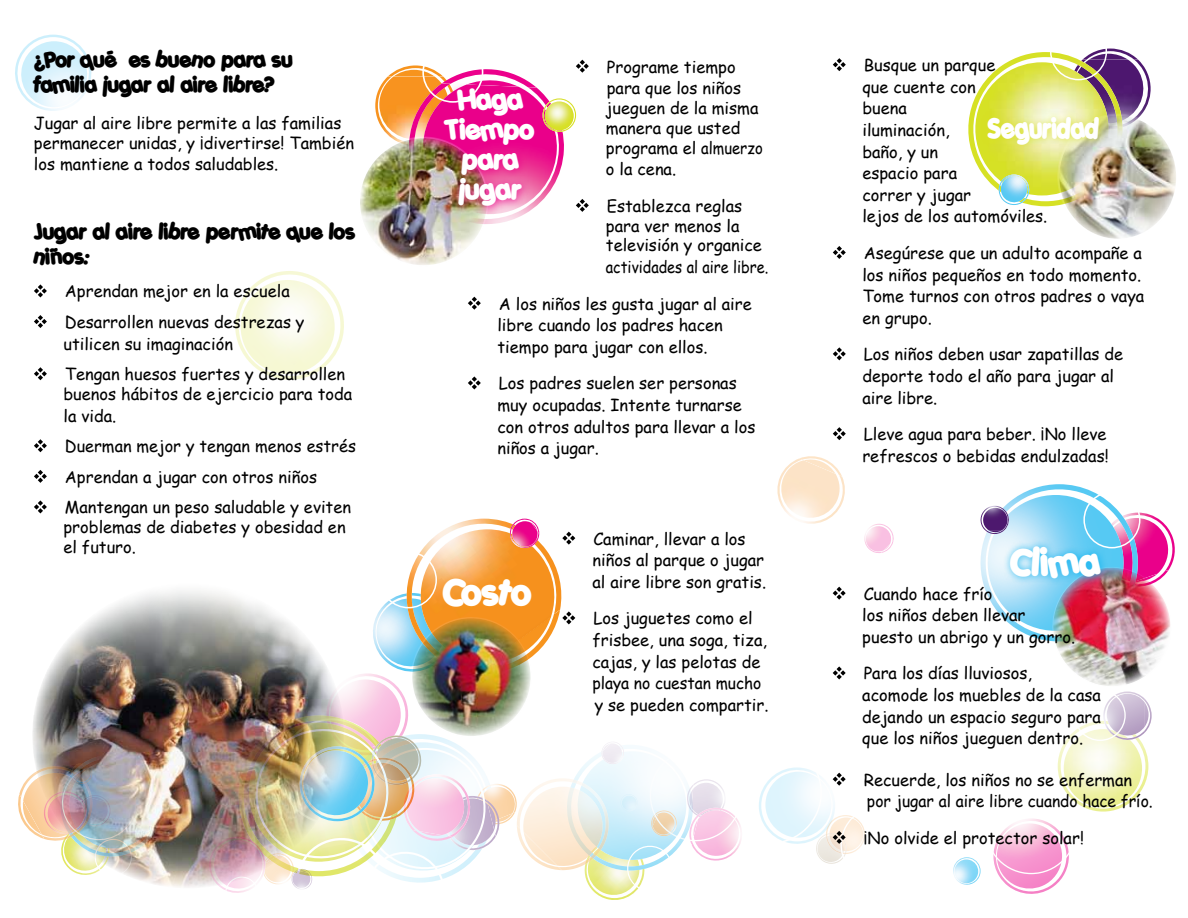
<style>
.page{position:relative;width:1188px;height:918px;background:#fff}
.page>*{position:absolute;margin:0;border:0;box-sizing:border-box;transform-origin:0 0}
.t1{font:36px "Porkys";color:#fff}
.t2{font:27px/30px "Porkys";color:#fff;text-align:center}
.t3{font:27px "Porkys";color:#fff;scale:.9 1}
.t4{font:21px/25.2px "Porkys";color:#000}
.t5{font:16.5px/21.6px "Comic Sans MS";color:#000}
.t6{font:16.5px "Comic Sans MS";color:#000;scale:.88 1}
</style>
<div class="page">
<img style="left:15px;top:35px;width:77px;height:76px">
<img style="left:20px;top:41px;width:69px;height:66px">
<div style="left:237px;top:59px;width:76px;height:76px;border:2px solid #fff;border-radius:50%"></div>
<img style="left:759px;top:767px;width:76px;height:77px">
<img style="left:765px;top:772px;width:66px;height:67px">
<div style="left:720px;top:742px;width:102px;height:102px;border:2px solid #fff;border-radius:50%"></div>
<img style="left:32px;top:591px;width:234px;height:296px">
<img style="left:142px;top:752px;width:22px;height:111px">
<img style="left:142px;top:760px;width:17px;height:94px">
<svg style="left:18px;top:796px;width:1px;height:15px"></svg>
<img style="left:19px;top:764px;width:39px;height:78px">
<img style="left:23px;top:773px;width:35px;height:65px">
<img style="left:97px;top:741px;width:14px;height:2px">
<img style="left:44px;top:792px;width:14px;height:43px">
<img style="left:47px;top:795px;width:11px;height:38px">
<img style="left:58px;top:743px;width:84px;height:135px">
<img style="left:208px;top:837px;width:3px;height:50px">
<img style="left:375px;top:89px;width:27px;height:53px">
<img style="left:379px;top:77px;width:29px;height:62px">
<svg style="left:388px;top:65px;width:141px;height:23px"></svg>
<img style="left:408px;top:83px;width:156px;height:95px">
<img style="left:423px;top:85px;width:134px;height:139px">
<img style="left:359px;top:137px;width:129px;height:129px;border-radius:64px">
<div style="left:437px;top:82px;width:106px;height:133px;background:#ec008c;opacity:.75"></div>
<div style="left:422px;top:42px;width:61px;height:61px;border:2px solid #fff;border-radius:50%"></div>
<img style="left:543px;top:97px;width:33px;height:36px">
<img style="left:545px;top:101px;width:29px;height:31px">
<svg style="left:576px;top:60px;width:13px;height:13px"></svg>
<svg style="left:576px;top:199px;width:13px;height:13px"></svg>
<svg style="left:468px;top:297px;width:13px;height:13px"></svg>
<svg style="left:468px;top:376px;width:13px;height:13px"></svg>
<img style="left:585px;top:874px;width:42px;height:26px">
<img style="left:587px;top:874px;width:44px;height:23px">
<img style="left:575px;top:745px;width:51px;height:129px">
<img style="left:577px;top:751px;width:49px;height:112px">
<img style="left:601px;top:742px;width:24px;height:23px">
<img style="left:602px;top:743px;width:21px;height:21px">
<img style="left:575px;top:777px;width:38px;height:93px">
<img style="left:575px;top:787px;width:31px;height:80px">
<img style="left:620px;top:794px;width:6px;height:17px">
<img style="left:622px;top:796px;width:4px;height:15px">
<svg style="left:626px;top:745px;width:123px;height:150px"></svg>
<img style="left:953px;top:857px;width:28px;height:22px">
<img style="left:954px;top:859px;width:24px;height:26px">
<svg style="left:1008px;top:886px;width:46px;height:8px"></svg>
<img style="left:993px;top:818px;width:76px;height:60px">
<img style="left:997px;top:823px;width:65px;height:63px">
<img style="left:1058px;top:743px;width:90px;height:69px">
<img style="left:1064px;top:732px;width:78px;height:77px">
<img style="left:1103px;top:732px;width:39px;height:9px">
<img style="left:1107px;top:732px;width:38px;height:5px">
<img style="left:814px;top:814px;width:12px;height:19px">
<img style="left:814px;top:833px;width:32px;height:31px">
<img style="left:826px;top:814px;width:39px;height:40px">
<img style="left:826px;top:834px;width:20px;height:20px">
<img style="left:1143px;top:513px;width:32px;height:47px">
<img style="left:1143px;top:518px;width:27px;height:42px">
<img style="left:980px;top:484px;width:163px;height:98px">
<img style="left:983px;top:495px;width:145px;height:132px">
<img style="left:1013px;top:560px;width:161px;height:172px">
<div style="left:1003px;top:539px;width:106px;height:47px;background:#00aeef;opacity:.75"></div>
<div style="left:1083px;top:491px;width:57px;height:57px;border:2px solid #fff;border-radius:50%"></div>
<svg style="left:985px;top:530px;width:19px;height:4px"></svg>
<img style="left:980px;top:506px;width:30px;height:24px">
<img style="left:982px;top:508px;width:27px;height:22px">
<svg style="left:833px;top:587px;width:13px;height:13px"></svg>
<svg style="left:833px;top:666px;width:13px;height:13px"></svg>
<svg style="left:833px;top:773px;width:13px;height:13px"></svg>
<svg style="left:833px;top:831px;width:13px;height:13px"></svg>
<img style="left:380px;top:598px;width:16px;height:12px">
<img style="left:396px;top:518px;width:166px;height:92px">
<img style="left:412px;top:529px;width:145px;height:81px">
<div style="left:436px;top:572px;width:104px;height:44px;background:#f7941e;opacity:.75"></div>
<div style="left:380px;top:551px;width:57px;height:57px;border:2px solid #fff;border-radius:50%"></div>
<img style="left:508px;top:519px;width:31px;height:30px">
<img style="left:511px;top:521px;width:27px;height:26px">
<svg style="left:562px;top:532px;width:13px;height:13px"></svg>
<img style="left:211px;top:610px;width:364px;height:283px">
<img style="left:235px;top:271px;width:109px;height:109px">
<img style="left:237px;top:280px;width:102px;height:96px">
<svg style="left:34px;top:284px;width:13px;height:13px"></svg>
<svg style="left:34px;top:315px;width:13px;height:13px"></svg>
<svg style="left:34px;top:367px;width:13px;height:13px"></svg>
<svg style="left:34px;top:439px;width:13px;height:13px"></svg>
<svg style="left:34px;top:470px;width:13px;height:13px"></svg>
<svg style="left:34px;top:500px;width:13px;height:13px"></svg>
<img style="left:864px;top:523px;width:30px;height:30px">
<img style="left:865px;top:526px;width:27px;height:26px">
<svg style="left:801px;top:456px;width:20px;height:2px"></svg>
<img style="left:796px;top:458px;width:49px;height:66px">
<img style="left:777px;top:460px;width:64px;height:62px">
<svg style="left:833px;top:58px;width:13px;height:13px"></svg>
<svg style="left:833px;top:246px;width:13px;height:13px"></svg>
<svg style="left:833px;top:347px;width:13px;height:13px"></svg>
<svg style="left:833px;top:427px;width:13px;height:13px"></svg>
<svg style="left:1094px;top:49px;width:44px;height:11px"></svg>
<img style="left:1145px;top:68px;width:6px;height:42px">
<img style="left:1125px;top:60px;width:20px;height:55px">
<img style="left:968px;top:52px;width:157px;height:154px">
<img style="left:974px;top:62px;width:136px;height:133px">
<img style="left:1058px;top:115px;width:117px;height:123px">
<div style="left:1050px;top:23px;width:57px;height:57px;border:2px solid #fff;border-radius:50%"></div>
<img style="left:997px;top:174px;width:34px;height:32px">
<img style="left:999px;top:176px;width:30px;height:28px">
<div style="left:981px;top:110px;width:127px;height:42px;background:#d7df23;opacity:.75"></div>
<p class="t4" style="left:34px;top:48px;width:260px">¿Por qué es bueno para su familia jugar al aire libre?</p>
<p class="t5" style="left:862px;top:54px;width:187px">Busque un parque<br>que cuente con<br>buena<br>iluminación,<br>baño, y un<br>espacio para<br>correr y jugar<br>lejos de los automóviles.</p>
<p class="t5" style="left:862px;top:242px;width:284px">Asegúrese que un adulto acompañe a los niños pequeños en todo momento.<br>Tome turnos con otros padres o vaya en grupo.</p>
<p class="t5" style="left:862px;top:343px;width:262px">Los niños deben usar zapatillas de deporte todo el año para jugar al aire libre.</p>
<p class="t5" style="left:862px;top:423px;width:248px">Lleve agua para beber. ¡No lleve refrescos o bebidas endulzadas!</p>
<p class="t5" style="left:607px;top:55px;width:136px">Programe tiempo para que los niños</p>
<p class="t5" style="left:606px;top:98px;width:159px;line-height:19.8px">jueguen de la misma manera que usted programa el almuerzo</p>
<p class="t5" style="left:606px;top:158px;width:72px">o la cena.</p>
<p class="t5" style="left:606px;top:195px;width:158px;line-height:19.8px">Establezca reglas para ver menos la televisión y organice</p>
<p class="t6" style="left:606px;top:255px;width:186px">actividades al aire libre.</p>
<p class="t5" style="left:497px;top:292px;width:256px">A los niños les gusta jugar al aire libre cuando los padres hacen tiempo para jugar con ellos.</p>
<p class="t5" style="left:497px;top:372px;width:259px">Los padres suelen ser personas muy ocupadas. Intente turnarse con otros adultos para llevar a los niños a jugar.</p>
<h2 class="t2" style="left:446px;top:85px;width:90px">Haga<br>Tiempo para jugar</h2>
<p class="t5" style="left:34px;top:112px;width:322px;line-height:19.8px">Jugar al aire libre permite a las familias permanecer unidas, y ¡divertirse! También</p>
<p class="t5" style="left:34px;top:153px;width:246px">los mantiene a todos saludables.</p>
<h2 class="t3" style="left:988px;top:111px;width:125px">Seguridad</h2>
<p class="t4" style="left:34px;top:219px;width:323px">Jugar al aire libre permite que los niños:</p>
<p class="t5" style="left:65px;top:276px;width:241px;line-height:30.6px">Aprendan mejor en la escuela<br>Desarrollen nuevas destrezas y</p>
<p class="t5" style="left:64px;top:328px;width:283px;line-height:30.6px">utilicen su imaginación<br>Tengan huesos fuertes y desarrollen</p>
<p class="t5" style="left:64px;top:383px;width:290px">buenos hábitos de ejercicio para toda la vida.</p>
<p class="t5" style="left:65px;top:430px;width:293px;line-height:30.6px">Duerman mejor y tengan menos estrés<br>Aprendan a jugar con otros niños<br>Mantengan un peso saludable y eviten</p>
<p class="t5" style="left:63px;top:517px;width:284px;line-height:19.8px">problemas de diabetes y obesidad en el futuro.</p>
<p class="t5" style="left:592px;top:527px;width:175px">Caminar, llevar a los niños al parque o jugar al aire libre son gratis.</p>
<p class="t5" style="left:592px;top:607px;width:178px">Los juguetes como el frisbee, una soga, tiza, cajas, y las pelotas de playa no cuestan mucho y se pueden compartir.</p>
<h1 class="t1" style="left:1010px;top:539px;width:91px">Clima</h1>
<p class="t5" style="left:862px;top:582px;width:214px">Cuando hace frío<br>los niños deben llevar puesto un abrigo y un gorro.</p>
<p class="t5" style="left:862px;top:662px;width:240px">Para los días lluviosos,<br>acomode los muebles de la casa dejando un espacio seguro para que los niños jueguen dentro.</p>
<p class="t5" style="left:864px;top:768px;width:291px">Recuerde, los niños no se enferman por jugar al aire libre cuando hace frío.</p>
<p class="t5" style="left:864px;top:827px;width:222px">¡No olvide el protector solar!</p>
<h1 class="t1" style="left:443px;top:569px;width:90px">Costo</h1>
</div>
